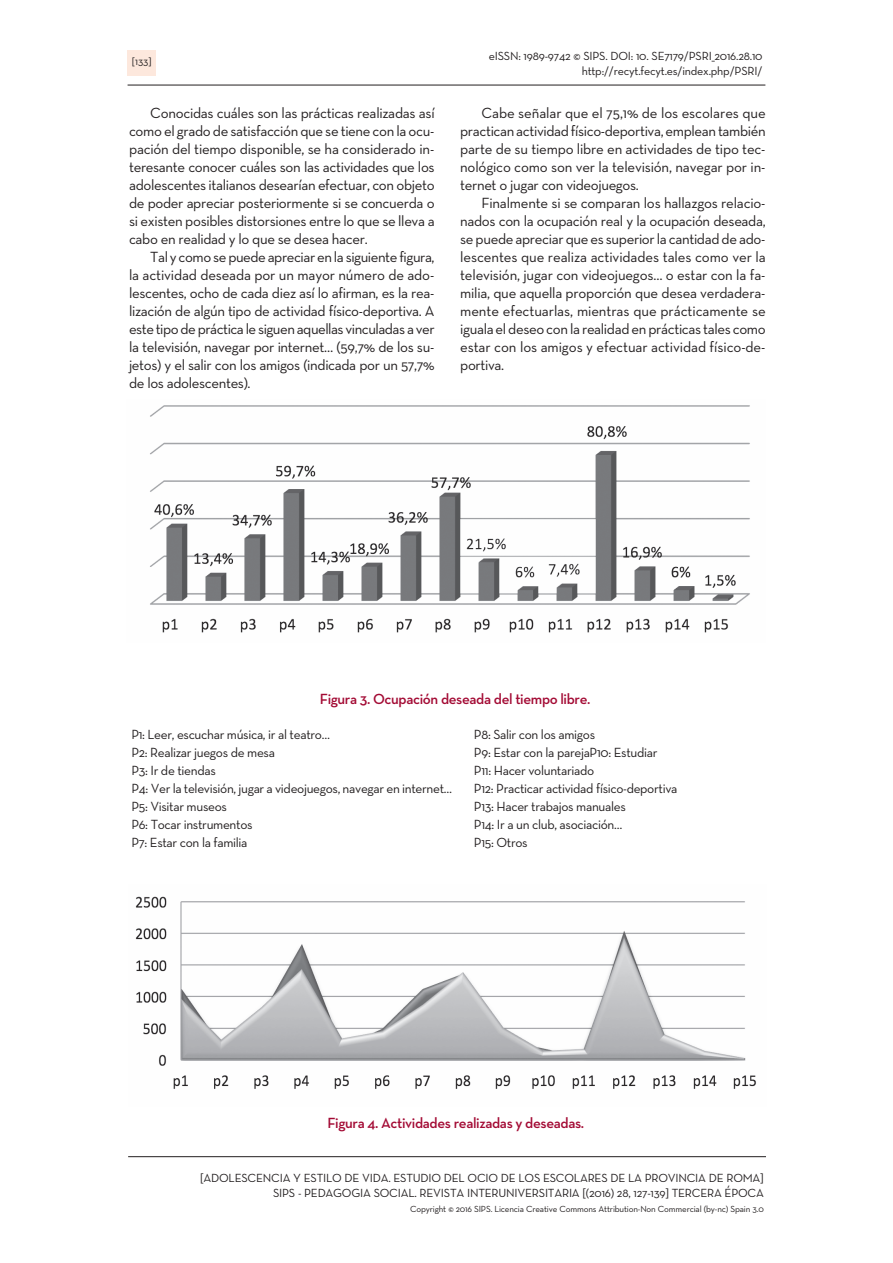
<style>
.page{position:relative;width:893px;height:1263px;background:#fff}
.page>*{position:absolute;margin:0;border:0;box-sizing:border-box;transform-origin:0 0}
.t1{font:15px/18px "Neutra Text";letter-spacing:-.025em;color:#231f20;text-align:justify}
.t2{font:600 15px "Neutra Text";letter-spacing:-.025em;color:#a30a34}
.t3{font:13.5px/18px "Neutra Text";letter-spacing:-.025em;color:#231f20}
.t4{font:12px/15px "Neutra Text";letter-spacing:-.02em;color:#231f20;text-align:right}
.t5{font:10.5px "Neutra Text";color:#231f20}
.t6{font:9px "Neutra Text";letter-spacing:-.02em;color:#231f20}
</style>
<div class="page">
<hr style="left:128px;top:1156px;width:638px;height:1px;background:#231f20">
<hr style="left:128px;top:85px;width:637px;height:1px;background:#231f20">
<div style="left:128px;top:50px;width:28px;height:25px;background:#fde8dd"></div>
<img style="left:150px;top:405px;width:600px;height:228px">
<img style="left:135px;top:896px;width:621px;height:193px">
<p class="t5" style="left:132px;top:56px;width:21px">[133]</p>
<p class="t1" style="left:129px;top:104px;width:307px;text-indent:21px">Conocidas cuáles son las prácticas realizadas así como el grado de satisfacción que se tiene con la ocu&shy;pación del tiempo disponible, se ha considerado in&shy;teresante conocer cuáles son las actividades que los adolescentes italianos desearían efectuar, con objeto de poder apreciar posteriormente si se concuerda o si existen posibles distorsiones entre lo que se lleva a cabo en realidad y lo que se desea hacer.</p>
<p class="t1" style="left:129px;top:248px;width:307px;text-indent:21px">Tal y comosepuedeapreciarenla siguientefigura, la actividad deseada por un mayor número de ado&shy;lescentes, ocho de cada diez así lo afirman, es la rea&shy;lización de algún tipo de actividad físico-deportiva. A estetipodepráctica lesiguenaquellas vinculadas a ver la televisión, navegar por internet… (59,7% de los su&shy;jetos) y el salir con los amigos (indicada por un 57,7% de los adolescentes).</p>
<p class="t4" style="left:489px;top:48px;width:275px">eISSN: 1989-9742 © SIPS. DOI: 10. SE7179/PSRI_2016.28.10 http://recyt.fecyt.es/index.php/PSRI/</p>
<p class="t1" style="left:460px;top:104px;width:307px;text-indent:21px">Cabe señalar que el 75,1% de los escolares que practicanactividadfísico-deportiva,empleantambién parte de su tiempo libre en actividades de tipo tec&shy;nológico como son ver la televisión, navegar por in&shy;ternet o jugar con videojuegos.</p>
<p class="t1" style="left:460px;top:194px;width:307px;text-indent:21px">Finalmente si se comparan los hallazgos relacio&shy;nados con la ocupación real y la ocupación deseada, se puede apreciar que es superior la cantidad de ado&shy;lescentes que realiza actividades tales como ver la televisión, jugar con videojuegos… o estar con la fa&shy;milia, que aquella proporción que desea verdadera&shy;mente efectuarlas, mientras que prácticamente se iguala el deseo con la realidad en prácticas tales como estar con los amigos y efectuar actividad físico-de&shy;portiva.</p>
<p class="t2" style="left:320px;top:690px;width:272px">Figura 3. Ocupación deseada del tiempo libre.</p>
<p class="t3" style="left:131px;top:726px;width:322px">P1: Leer, escuchar música, ir al teatro…<br>P2: Realizar juegos de mesa<br>P3: Ir de tiendas<br>P4: Ver la televisión, jugar a videojuegos, navegar en internet…<br>P5: Visitar museos<br>P6: Tocar instrumentos<br>P7: Estar con la familia</p>
<p class="t3" style="left:474px;top:726px;width:205px">P8: Salir con los amigos<br>P9: Estar con la parejaP10: Estudiar<br>P11: Hacer voluntariado<br>P12: Practicar actividad físico-deportiva<br>P13: Hacer trabajos manuales<br>P14: Ir a un club, asociación…<br>P15: Otros</p>
<p class="t2" style="left:327px;top:1114px;width:258px">Figura 4. Actividades realizadas y deseadas.</p>
<p class="t4" style="left:200px;top:1170px;width:565px">[ADOLESCENCIA Y ESTILO DE VIDA. ESTUDIO DEL OCIO DE LOS ESCOLARES DE LA PROVINCIA DE ROmA]<br>SIPS - PEDAGOGIA SOCIAL. REVISTA INTERUNIVERSITARIA [(2016) 28, 127-139] TERCERA ÉPOCA</p>
<p class="t6" style="left:410px;top:1203px;width:355px">Copyright © 2016 SIPS. Licencia Creative Commons Attribution-Non Commercial (by-nc) Spain 3.0</p>
</div>
